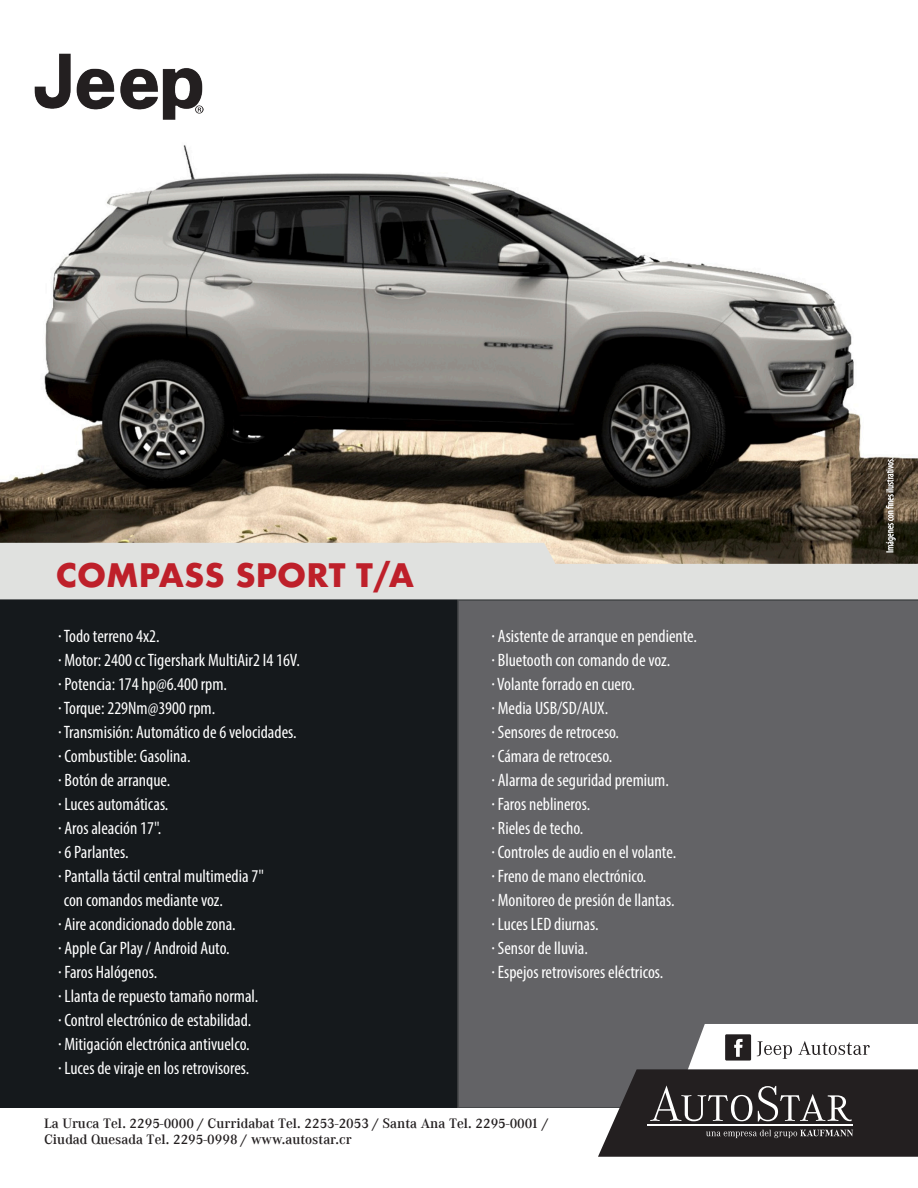
<style>
.page{position:relative;width:918px;height:1188px;background:#fff}
.page>*{position:absolute;margin:0;border:0;box-sizing:border-box;transform-origin:0 0}
.t1{font:700 31.5px "Futura";color:#be202a}
.t2{font:condensed 18px "Myriad Pro";color:#fff}
.t3{font:500 13.5px/16.2px "Corporate ABQ";color:#231f20}
.t4{font:condensed 10.5px "Myriad Pro";color:#fff;scale:.95 1}
</style>
<div class="page">
<img style="left:0;top:108px;width:918px;height:435px">
<div style="left:0;top:599px;width:918px;height:509px;background:#15191c"></div>
<div style="left:457px;top:599px;width:461px;height:509px;background:#636366"></div>
<svg style="left:0;top:543px;width:918px;height:56px;background:#cfceca"></svg>
<svg style="left:598px;top:1024px;width:320px;height:133px"></svg>
<hr style="left:648px;top:1125px;width:205px;height:1px;background:#fff">
<img style="left:34px;top:53px;width:169px;height:83px">
<svg style="left:886px;top:458px;width:9px;height:94px"></svg>
<p class="t1" style="left:56px;top:552px;width:360px">COMPASS SPORT T/A</p>
<p class="t2" style="left:58px;top:625px;width:103px">· Todo terreno 4x2.</p>
<p class="t2" style="left:58px;top:649px;width:243px">· Motor: 2400 cc Tigershark MultiAir2 I4 16V.</p>
<p class="t2" style="left:58px;top:673px;width:170px">· Potencia: 174 hp@6.400 rpm.</p>
<p class="t2" style="left:58px;top:697px;width:159px">· Torque: 229Nm@3900 rpm.</p>
<p class="t2" style="left:58px;top:721px;width:240px">· Transmisión: Automático de 6 velocidades.</p>
<p class="t2" style="left:58px;top:745px;width:134px">· Combustible: Gasolina.</p>
<p class="t2" style="left:58px;top:769px;width:114px">· Botón de arranque.</p>
<p class="t2" style="left:58px;top:793px;width:112px">· Luces automáticas.</p>
<p class="t2" style="left:58px;top:817px;width:105px">· Aros aleación 17".</p>
<p class="t2" style="left:58px;top:841px;width:72px">· 6 Parlantes.</p>
<p class="t2" style="left:58px;top:865px;width:207px">· Pantalla táctil central multimedia 7"</p>
<p class="t2" style="left:64px;top:889px;width:161px">con comandos mediante voz.</p>
<p class="t2" style="left:58px;top:913px;width:179px">· Aire acondicionado doble zona.</p>
<p class="t2" style="left:58px;top:937px;width:173px">· Apple Car Play / Android Auto.</p>
<p class="t2" style="left:58px;top:961px;width:101px">· Faros Halógenos.</p>
<p class="t2" style="left:58px;top:985px;width:202px">· Llanta de repuesto tamaño normal.</p>
<p class="t2" style="left:58px;top:1009px;width:195px">· Control electrónico de estabilidad.</p>
<p class="t2" style="left:58px;top:1033px;width:193px">· Mitigación electrónica antivuelco.</p>
<p class="t2" style="left:58px;top:1057px;width:193px">· Luces de viraje en los retrovisores.</p>
<p class="t2" style="left:491px;top:625px;width:207px">· Asistente de arranque en pendiente.</p>
<p class="t2" style="left:491px;top:649px;width:180px">· Bluetooth con comando de voz.</p>
<p class="t2" style="left:491px;top:673px;width:145px">· Volante forrado en cuero.</p>
<p class="t2" style="left:491px;top:697px;width:118px">· Media USB/SD/AUX.</p>
<p class="t2" style="left:491px;top:721px;width:129px">· Sensores de retroceso.</p>
<p class="t2" style="left:491px;top:745px;width:122px">· Cámara de retroceso.</p>
<p class="t2" style="left:491px;top:769px;width:179px">· Alarma de seguridad premium.</p>
<p class="t2" style="left:491px;top:793px;width:100px">· Faros neblineros.</p>
<p class="t2" style="left:491px;top:817px;width:93px">· Rieles de techo.</p>
<p class="t2" style="left:491px;top:841px;width:186px">· Controles de audio en el volante.</p>
<p class="t2" style="left:491px;top:865px;width:157px">· Freno de mano electrónico.</p>
<p class="t2" style="left:491px;top:889px;width:185px">· Monitoreo de presión de llantas.</p>
<p class="t2" style="left:491px;top:913px;width:109px">· Luces LED diurnas.</p>
<p class="t2" style="left:491px;top:937px;width:98px">· Sensor de lluvia.</p>
<p class="t2" style="left:491px;top:961px;width:174px">· Espejos retrovisores eléctricos.</p>
<p class="t3" style="left:44px;top:1115px;width:506px">La Uruca Tel. 2295-0000 / Curridabat Tel. 2253-2053 / Santa Ana Tel. 2295-0001 /<br>Ciudad Quesada Tel. 2295-0998 / www.autostar.cr</p>
<p class="t4" style="left:884px;top:553px;width:102px;rotate:-90deg">Imágenes con fines ilustrativos.</p>
</div>
